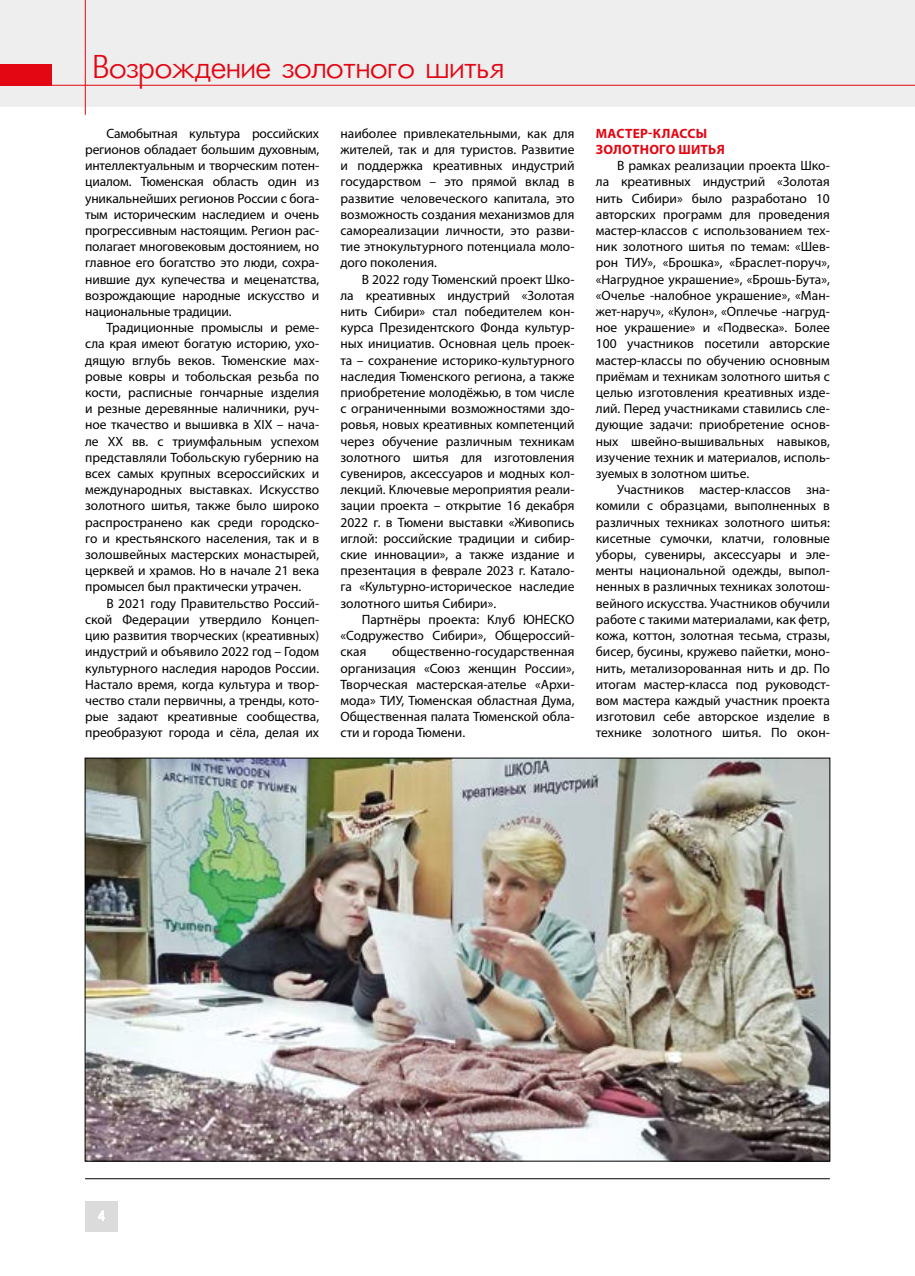
<style>
.page{position:relative;width:915px;height:1276px;background:#fff}
.page>*{position:absolute;margin:0;border:0;box-sizing:border-box;transform-origin:0 0}
.t1{font:300 36px "Futura";color:#e30613}
.t2{font:13.5px/16.2px "Myriad Pro";color:#000;text-align:justify}
.t3{font:700 13.5px/16.2px "Myriad Pro";letter-spacing:.02em;color:#e30613}
</style>
<div class="page">
<hr style="left:85px;top:1178px;width:744px;height:1px;background:#000">
<hr style="left:914px;top:0;width:1px;height:106px;background:#000">
<div style="left:0;top:0;width:914px;height:106px;background:#eee"></div>
<div style="left:85px;top:1200px;width:32px;height:31px;background:#dbdbdb"></div>
<svg style="left:98px;top:1210px;width:7px;height:11px"></svg>
<hr style="left:0;top:85px;width:914px;height:1px;background:#e30613">
<div style="left:0;top:64px;width:51px;height:21px;background:#e30613"></div>
<hr style="left:85px;top:0;width:1px;height:115px;background:#e30613">
<img style="left:87px;top:760px;width:740px;height:399px">
<h1 class="t1" style="left:93px;top:47px;width:412px">Возрождение золотного шитья</h1>
<p class="t2" style="left:85px;top:125px;width:235px;text-indent:21px">Самобытная культура российских регионов обладает большим духовным, интеллектуальным и творческим потен&shy;циалом. Тюменская область один из уникальнейших регионов России с бога&shy;тым историческим наследием и очень прогрессивным настоящим. Регион рас&shy;полагает многовековым достоянием, но главное его богатство это люди, сохра&shy;нившие дух купечества и меценатства, возрождающие народные искусство и национальные традиции.</p>
<p class="t2" style="left:85px;top:319px;width:235px;text-indent:21px">Традиционные промыслы и реме&shy;сла края имеют богатую историю, ухо&shy;дящую вглубь веков. Тюменские мах&shy;ровые ковры и тобольская резьба по кости, расписные гончарные изделия и резные деревянные наличники, руч&shy;ное ткачество и вышивка в ХIХ – нача&shy;ле ХХ вв. с триумфальным успехом представляли Тобольскую губернию на всех самых крупных всероссийских и международных выставках. Искусство золотного шитья, также было широко распространено как среди городско&shy;го и крестьянского населения, так и в золошвейных мастерских монастырей, церквей и храмов. Но в начале 21 века промысел был практически утрачен.</p>
<p class="t2" style="left:85px;top:595px;width:235px;text-indent:21px">В 2021 году Правительство Россий&shy;ской Федерации утвердило Концеп&shy;цию развития творческих (креативных) индустрий и объявило 2022 год – Годом культурного наследия народов России.<br>Настало время, когда культура и твор&shy;чество стали первичны, а тренды, кото&shy;рые задают креативные сообщества, преобразуют города и сёла, делая их</p>
<p class="t2" style="left:340px;top:125px;width:235px">наиболее привлекательными, как для жителей, так и для туристов. Развитие и поддержка креативных индустрий государством – это прямой вклад в развитие человеческого капитала, это возможность создания механизмов для самореализации личности, это разви&shy;тие этнокультурного потенциала моло&shy;дого поколения.</p>
<p class="t2" style="left:340px;top:271px;width:235px;text-indent:21px">В 2022 году Тюменский проект Шко&shy;ла креативных индустрий «Золотая нить Сибири» стал победителем кон&shy;курса Президентского Фонда культур&shy;ных инициатив. Основная цель проек&shy;та – сохранение историко-культурного наследия Тюменского региона, а также приобретение молодёжью, в том числе с ограниченными возможностями здо&shy;ровья, новых креативных компетенций через обучение различным техникам золотного шитья для изготовления сувениров, аксессуаров и модных кол&shy;лекций. Ключевые мероприятия реали&shy;зации проекта – открытие 16 декабря 2022 г. в Тюмени выставки «Живопись иглой: российские традиции и сибир&shy;ские инновации», а также издание и презентация в феврале 2023 г. Катало&shy;га «Культурно-историческое наследие золотного шитья Сибири».</p>
<p class="t2" style="left:340px;top:611px;width:235px;text-indent:21px">Партнёры проекта: Клуб ЮНЕСКО «Содружество Сибири», Общероссий&shy;ская</p>
<p class="t2" style="left:340px;top:643px;width:235px;text-indent:52px">общественно-государственная организация «Союз женщин России», Творческая мастерская-ателье «Архи&shy;мода» ТИУ, Тюменская областная Дума, Общественная палата Тюменской обла&shy;сти и города Тюмени.</p>
<p class="t3" style="left:595px;top:125px;width:130px">МАСТЕР-КЛАССЫ<br>ЗОЛОТНОГО ШИТЬЯ</p>
<p class="t2" style="left:595px;top:157px;width:235px;text-indent:21px">В рамках реализации проекта Шко&shy;ла креативных индустрий «Золотая нить Сибири» было разработано 10 авторских программ для проведения мастер-классов с использованием тех&shy;ник золотного шитья по темам: «Шев&shy;рон ТИУ», «Брошка», «Браслет-поруч», «Нагрудное украшение», «Брошь-Бута», «Очелье -налобное украшение», «Ман&shy;жет-наруч», «Кулон», «Оплечье -нагруд&shy;ное украшение» и «Подвеска». Более 100 участников посетили авторские мастер-классы по обучению основным приёмам и техникам золотного шитья с целью изготовления креативных изде&shy;лий. Перед участниками ставились сле&shy;дующие задачи: приобретение основ&shy;ных швейно-вышивальных навыков, изучение техник и материалов, исполь&shy;зуемых в золотном шитье.</p>
<p class="t2" style="left:595px;top:481px;width:235px;text-indent:21px">Участников мастер-классов зна&shy;комили с образцами, выполненных в различных техниках золотного шитья: кисетные сумочки, клатчи, головные уборы, сувениры, аксессуары и эле&shy;менты национальной одежды, выпол&shy;ненных в различных техниках золотош&shy;вейного искусства. Участников обучили работе с такими материалами, как фетр, кожа, коттон, золотная тесьма, стразы, бисер, бусины, кружево пайетки, моно&shy;нить, метализорованная нить и др. По итогам мастер-класса под руководст&shy;вом мастера каждый участник проекта изготовил себе авторское изделие в технике золотного шитья. По окон-</p>
</div>
